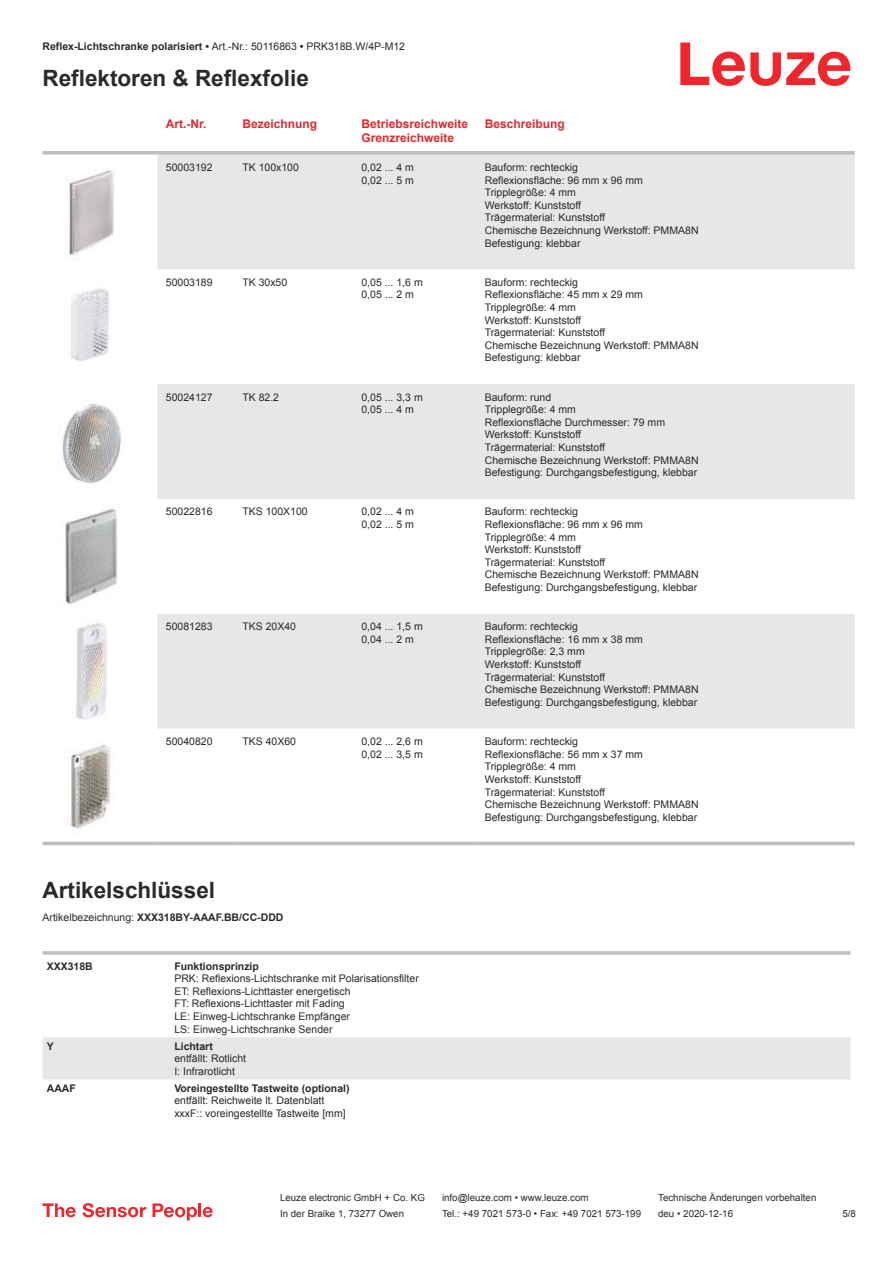
<style>
.page{position:relative;width:893px;height:1263px;background:#fff}
.page>*{position:absolute;margin:0;border:0;box-sizing:border-box;transform-origin:0 0}
.t1{font:700 22.5px "Arial";color:#2b292a}
.t2{font:700 12px/14.4px "Arial";color:#db2a30}
.t3{font:10.5px/12.6px "Arial";color:#2b292a}
.t4{font:700 10.5px "Arial";color:#2b292a}
.t5{font:9.75px "Arial";color:#2b292a}
.s1{font-weight:400}
</style>
<div class="page">
<svg style="left:680px;top:43px;width:170px;height:43px"></svg>
<svg style="left:157px;top:155px;width:698px;height:574px;fill:#e6e7e9"></svg>
<svg style="left:43px;top:151px;width:114px;height:4px"></svg>
<svg style="left:157px;top:151px;width:77px;height:4px"></svg>
<svg style="left:234px;top:151px;width:119px;height:4px"></svg>
<svg style="left:353px;top:151px;width:123px;height:4px"></svg>
<svg style="left:476px;top:151px;width:379px;height:4px;background:#c1c3c5"></svg>
<hr style="left:43px;top:842px;width:114px;height:3px;background:#bdbfc1">
<hr style="left:157px;top:842px;width:77px;height:3px;background:#bdbfc1">
<hr style="left:234px;top:842px;width:119px;height:3px;background:#bdbfc1">
<hr style="left:353px;top:842px;width:123px;height:3px;background:#bdbfc1">
<hr style="left:476px;top:842px;width:379px;height:3px;background:#bdbfc1">
<img style="left:69px;top:170px;width:45px;height:86px">
<img style="left:71px;top:288px;width:39px;height:73px">
<img style="left:62px;top:404px;width:60px;height:80px">
<img style="left:65px;top:509px;width:53px;height:96px">
<img style="left:73px;top:623px;width:34px;height:97px">
<img style="left:70px;top:745px;width:40px;height:84px">
<svg style="left:43px;top:1079px;width:807px;height:1px"></svg>
<div style="left:43px;top:1037px;width:807px;height:42px;background:#e6e7e9"></div>
<hr style="left:43px;top:951px;width:127px;height:4px;background:#bdbfc1">
<hr style="left:170px;top:951px;width:680px;height:4px;background:#c4c6c8">
<svg style="left:43px;top:1203px;width:33px;height:14px"></svg>
<svg style="left:83px;top:1203px;width:63px;height:14px"></svg>
<svg style="left:153px;top:1203px;width:44px;height:17px"></svg>
<hr style="left:198px;top:1203px;width:3px;height:14px;background:#ed272d">
<svg style="left:203px;top:1207px;width:10px;height:10px"></svg>
<p class="t4" style="left:43px;top:42px;width:364px">Reflex-Lichtschranke polarisiert • <span class="s1">Art.-Nr.: 50116863</span> • <span class="s1">PRK318B.W/4P-M12</span></p>
<h1 class="t1" style="left:43px;top:69px;width:268px">Reflektoren &amp; Reflexfolie</h1>
<p class="t2" style="left:166px;top:117px;width:42px">Art.-Nr.</p>
<p class="t2" style="left:242px;top:117px;width:76px">Bezeichnung</p>
<p class="t2" style="left:361px;top:117px;width:108px">Betriebsreichweite<br>Grenzreichweite</p>
<p class="t2" style="left:485px;top:117px;width:82px">Beschreibung</p>
<p class="t3" style="left:166px;top:162px;width:48px">50003192</p>
<p class="t3" style="left:242px;top:162px;width:58px">TK 100x100</p>
<p class="t3" style="left:361px;top:162px;width:54px">0,02 ... 4 m<br>0,02 ... 5 m</p>
<p class="t3" style="left:485px;top:162px;width:215px">Bauform: rechteckig<br>Reflexionsfläche: 96 mm x 96 mm<br>Tripplegröße: 4 mm<br>Werkstoff: Kunststoff<br>Trägermaterial: Kunststoff<br>Chemische Bezeichnung Werkstoff: PMMA8N<br>Befestigung: klebbar</p>
<p class="t3" style="left:166px;top:277px;width:48px">50003189</p>
<p class="t3" style="left:242px;top:277px;width:46px">TK 30x50</p>
<p class="t3" style="left:361px;top:277px;width:63px">0,05 ... 1,6 m<br>0,05 ... 2 m</p>
<p class="t3" style="left:485px;top:277px;width:215px">Bauform: rechteckig<br>Reflexionsfläche: 45 mm x 29 mm<br>Tripplegröße: 4 mm<br>Werkstoff: Kunststoff<br>Trägermaterial: Kunststoff<br>Chemische Bezeichnung Werkstoff: PMMA8N<br>Befestigung: klebbar</p>
<p class="t3" style="left:166px;top:392px;width:48px">50024127</p>
<p class="t3" style="left:242px;top:392px;width:38px">TK 82.2</p>
<p class="t3" style="left:361px;top:392px;width:63px">0,05 ... 3,3 m<br>0,05 ... 4 m</p>
<p class="t3" style="left:485px;top:392px;width:215px">Bauform: rund<br>Tripplegröße: 4 mm<br>Reflexionsfläche Durchmesser: 79 mm<br>Werkstoff: Kunststoff<br>Trägermaterial: Kunststoff<br>Chemische Bezeichnung Werkstoff: PMMA8N<br>Befestigung: Durchgangsbefestigung, klebbar</p>
<p class="t3" style="left:166px;top:506px;width:48px">50022816</p>
<p class="t3" style="left:242px;top:506px;width:67px">TKS 100X100</p>
<p class="t3" style="left:361px;top:506px;width:54px">0,02 ... 4 m<br>0,02 ... 5 m</p>
<p class="t3" style="left:485px;top:506px;width:215px">Bauform: rechteckig<br>Reflexionsfläche: 96 mm x 96 mm<br>Tripplegröße: 4 mm<br>Werkstoff: Kunststoff<br>Trägermaterial: Kunststoff<br>Chemische Bezeichnung Werkstoff: PMMA8N<br>Befestigung: Durchgangsbefestigung, klebbar</p>
<p class="t3" style="left:166px;top:621px;width:48px">50081283</p>
<p class="t3" style="left:242px;top:621px;width:55px">TKS 20X40</p>
<p class="t3" style="left:361px;top:621px;width:63px">0,04 ... 1,5 m<br>0,04 ... 2 m</p>
<p class="t3" style="left:485px;top:621px;width:215px">Bauform: rechteckig<br>Reflexionsfläche: 16 mm x 38 mm<br>Tripplegröße: 2,3 mm<br>Werkstoff: Kunststoff<br>Trägermaterial: Kunststoff<br>Chemische Bezeichnung Werkstoff: PMMA8N<br>Befestigung: Durchgangsbefestigung, klebbar</p>
<p class="t3" style="left:166px;top:736px;width:48px">50040820</p>
<p class="t3" style="left:242px;top:736px;width:55px">TKS 40X60</p>
<p class="t3" style="left:361px;top:736px;width:63px">0,02 ... 2,6 m<br>0,02 ... 3,5 m</p>
<p class="t3" style="left:485px;top:736px;width:215px">Bauform: rechteckig<br>Reflexionsfläche: 56 mm x 37 mm<br>Tripplegröße: 4 mm<br>Werkstoff: Kunststoff<br>Trägermaterial: Kunststoff<br>Chemische Bezeichnung Werkstoff: PMMA8N<br>Befestigung: Durchgangsbefestigung, klebbar</p>
<h1 class="t1" style="left:43px;top:881px;width:174px">Artikelschlüssel</h1>
<p class="t4" style="left:43px;top:913px;width:242px"><span class="s1">Artikelbezeichnung:</span> XXX318BY-AAAF.BB/CC-DDD</p>
<p class="t4" style="left:47px;top:962px;width:48px">XXX318B</p>
<p class="t4" style="left:174px;top:962px;width:86px">Funktionsprinzip</p>
<p class="t3" style="left:174px;top:973px;width:246px">PRK: Reflexions-Lichtschranke mit Polarisationsfilter ET: Reflexions-Lichttaster energetisch<br>FT: Reflexions-Lichttaster mit Fading<br>LE: Einweg-Lichtschranke Empfänger<br>LS: Einweg-Lichtschranke Sender</p>
<p class="t4" style="left:47px;top:1042px;width:9px">Y</p>
<p class="t4" style="left:174px;top:1042px;width:40px">Lichtart</p>
<p class="t3" style="left:174px;top:1053px;width:73px">entfällt: Rotlicht<br>I: Infrarotlicht</p>
<p class="t4" style="left:47px;top:1084px;width:31px">AAAF</p>
<p class="t4" style="left:174px;top:1084px;width:177px">Voreingestellte Tastweite (optional)</p>
<p class="t3" style="left:174px;top:1095px;width:173px">entfällt: Reichweite lt. Datenblatt xxxF:: voreingestellte Tastweite [mm]</p>
<p class="t5" style="left:280px;top:1194px;width:146px">Leuze electronic GmbH + Co. KG</p>
<p class="t5" style="left:442px;top:1194px;width:148px">info@leuze.com • www.leuze.com</p>
<p class="t5" style="left:658px;top:1194px;width:160px">Technische Änderungen vorbehalten</p>
<p class="t5" style="left:280px;top:1210px;width:126px">In der Braike 1, 73277 Owen</p>
<p class="t5" style="left:442px;top:1210px;width:201px">Tel.: +49 7021 573-0 • Fax: +49 7021 573-199</p>
<p class="t5" style="left:658px;top:1210px;width:76px">deu • 2020-12-16</p>
<p class="t5" style="left:842px;top:1210px;width:15px">5 /8</p>
</div>
